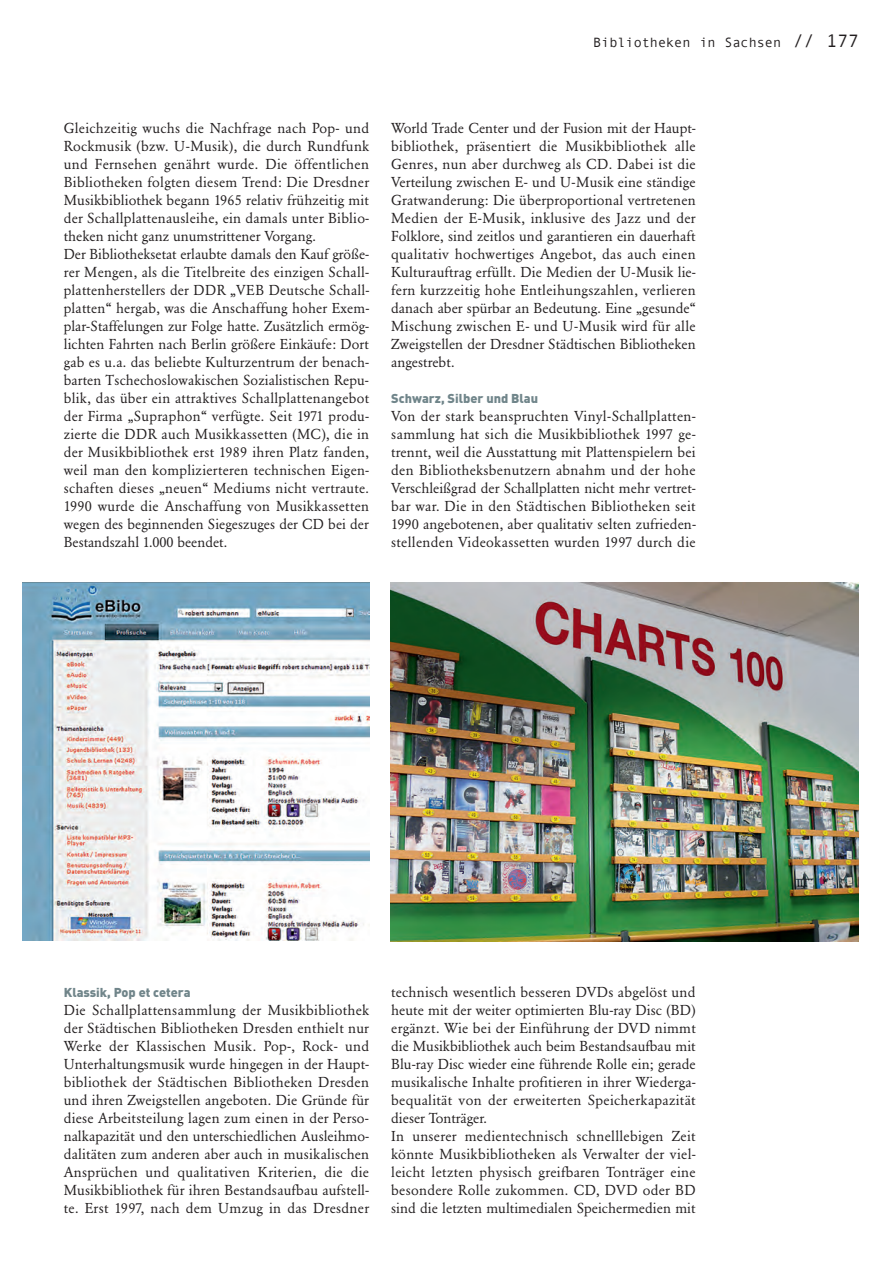
<style>
.page{position:relative;width:893px;height:1263px;background:#fff}
.page>*{position:absolute;margin:0;border:0;box-sizing:border-box;transform-origin:0 0}
.t1{font:14.25px/18px "Garamond BQ";letter-spacing:.015em;color:#231f20;text-align:justify}
.t2{font:13.5px "Andale Mono";color:#231f20}
.t3{font:900 12.75px "DIN";color:#70858a}
.s1{font-size:18px}
</style>
<div class="page">
<img style="left:390px;top:583px;width:469px;height:358px">
<img style="left:23px;top:582px;width:346px;height:358px">
<p class="t2" style="left:593px;top:34px;width:267px">Bibliotheken in Sachsen <span class="s1">// 177</span></p>
<p class="t1" style="left:64px;top:119px;width:307px;text-align:left">Gleichzeitig wuchs die Nachfrage nach Pop- und Rockmusik (bzw. U-Musik), die durch Rundfunk und Fernsehen genährt wurde. Die öffentlichen Bibliotheken folgten diesem Trend: Die Dresdner Musikbibliothek begann 1965 relativ frühzeitig mit der Schallplattenausleihe, ein damals unter Biblio&shy;theken nicht ganz unumstrittener Vorgang.<br>Der Bibliotheksetat erlaubte damals den Kauf größe&shy;rer Mengen, als die Titelbreite des einzigen Schall&shy;plattenherstellers der DDR „VEB Deutsche Schall&shy;platten“ hergab, was die Anschaffung hoher Exem&shy;plar-Staffelungen zur Folge hatte. Zusätzlich ermög&shy;lichten Fahrten nach Berlin größere Einkäufe: Dort gab es u.a. das beliebte Kulturzentrum der benach&shy;barten Tschechoslowakischen Sozialistischen Repu&shy;blik, das über ein attraktives Schallplattenangebot der Firma „Supraphon“ verfügte. Seit 1971 produ&shy;zierte die DDR auch Musikkassetten (MC), die in der Musikbibliothek erst 1989 ihren Platz fanden, weil man den komplizierteren technischen Eigen&shy;schaften dieses „neuen“ Mediums nicht vertraute.<br>1990 wurde die Anschaffung von Musikkassetten wegen des beginnenden Siegeszuges der CD bei der Bestandszahl 1.000 beendet.</p>
<p class="t1" style="left:391px;top:119px;width:306px">World Trade Center und der Fusion mit der Haupt&shy;bibliothek, präsentiert die Musikbibliothek alle Genres, nun aber durchweg als CD. Dabei ist die Verteilung zwischen E- und U-Musik eine ständige Gratwanderung: Die überproportional vertretenen Medien der E-Musik, inklusive des Jazz und der Folklore, sind zeitlos und garantieren ein dauerhaft qualitativ hochwertiges Angebot, das auch einen Kulturauftrag erfüllt. Die Medien der U-Musik lie&shy;fern kurzzeitig hohe Entleihungszahlen, verlieren danach aber spürbar an Bedeutung. Eine „gesunde“ Mischung zwischen E- und U-Musik wird für alle Zweigstellen der Dresdner Städtischen Bibliotheken angestrebt.</p>
<p class="t3" style="left:391px;top:393px;width:148px">Schwarz, Silber und Blau</p>
<p class="t1" style="left:391px;top:407px;width:306px">Von der stark beanspruchten Vinyl-Schallplatten&shy;sammlung hat sich die Musikbibliothek 1997 ge - trennt, weil die Ausstattung mit Plattenspielern bei den Bibliotheksbenutzern abnahm und der hohe Verschleißgrad der Schallplatten nicht mehr vertret&shy;bar war. Die in den Städtischen Bibliotheken seit 1990 angebotenen, aber qualitativ selten zufrieden&shy;stellenden Videokassetten wurden 1997 durch die</p>
<p class="t3" style="left:64px;top:987px;width:128px">Klassik, Pop et cetera</p>
<p class="t1" style="left:64px;top:1001px;width:307px">Die Schallplattensammlung der Musikbibliothek der Städtischen Bibliotheken Dresden enthielt nur Werke der Klassischen Musik. Pop-, Rock- und Unterhaltungsmusik wurde hingegen in der Haupt&shy;bibliothek der Städtischen Bibliotheken Dresden und ihren Zweigstellen angeboten. Die Gründe für diese Arbeitsteilung lagen zum einen in der Perso&shy;nalkapazität und den unterschiedlichen Ausleihmo&shy;dalitäten zum anderen aber auch in musikalischen Ansprüchen und qualitativen Kriterien, die die Musikbibliothek für ihren Bestandsaufbau aufstell&shy;te. Erst 1997, nach dem Umzug in das Dresdner</p>
<p class="t1" style="left:391px;top:983px;width:306px;text-align:left">technisch wesentlich besseren DVDs abgelöst und heute mit der weiter optimierten Blu-ray Disc (BD) ergänzt. Wie bei der Einführung der DVD nimmt die Musikbibliothek auch beim Bestandsaufbau mit Blu-ray Disc wieder eine führende Rolle ein; gerade musikalische Inhalte profitieren in ihrer Wiederga&shy;bequalität von der erweiterten Speicherkapazität dieser Tonträger.<br>In unserer medientechnisch schnelllebigen Zeit könnte Musikbibliotheken als Verwalter der viel&shy;leicht letzten physisch greifbaren Tonträger eine besondere Rolle zukommen. CD, DVD oder BD sind die letzten multimedialen Speichermedien mit</p>
</div>
